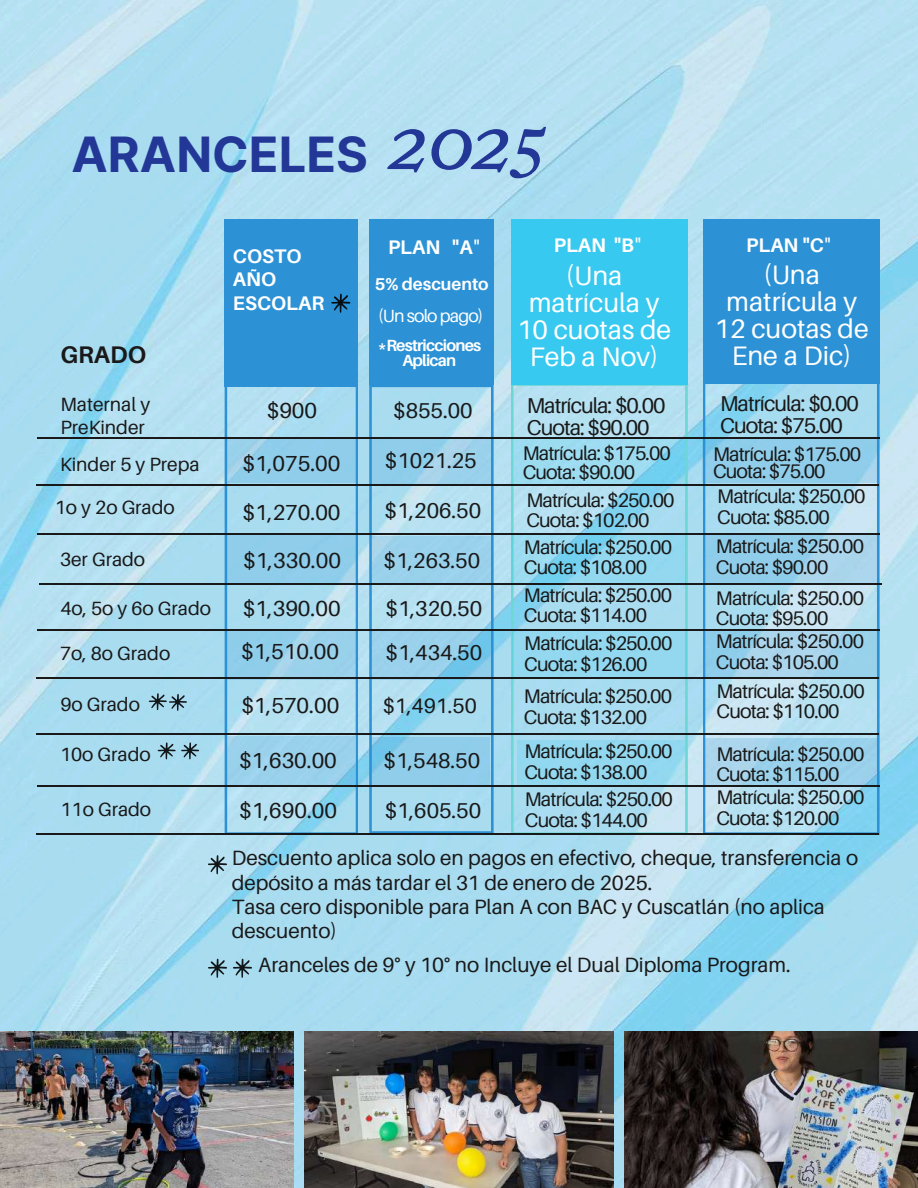
<style>
.page{position:relative;width:918px;height:1188px;background:#fff}
.page>*{position:absolute;margin:0;border:0;box-sizing:border-box;transform-origin:0 0}
.t1{font:700 48.75px "Inter";color:#233796}
.t2{font:26.7px/27px "Aileron";color:#fff;text-align:center}
.t3{font:700 24px "Aileron";color:#191919}
.t4{font:21.75px/47.7px "Aileron";color:#191919;text-align:justify}
.t5{font:21.45px/21.9px "Aileron";letter-spacing:-.045em;color:#191919}
.t6{font:21.45px/44px "Aileron";color:#191919}
.t7{font:20.85px "Aileron";color:#191919}
.t8{font:20.7px/24.8px "Aileron";color:#191919}
.t9{font:19.65px/20.5px "Aileron";letter-spacing:-.045em;color:#191919}
.t10{font:700 19.65px/23.7px "Aileron";color:#fff}
.t11{font:19.2px/22.5px "Aileron";color:#191919}
.t12{font:17.7px "Aileron";letter-spacing:-.045em;color:#fff}
.t13{font:700 17.1px "Aileron";color:#fff}
.t14{font:700 16.2px/14.7px "Aileron";letter-spacing:-.045em;color:#fff;text-align:center}
.s1{font-family:"Radley";font-weight:400;font-style:italic;font-size:91.8px}
.s2{font-weight:400}
</style>
<div class="page">
<img style="left:0;top:0;width:918px;height:1188px">
<img style="left:0;top:1032px;width:294px;height:156px">
<img style="left:305px;top:1032px;width:308px;height:156px">
<img style="left:624px;top:1032px;width:294px;height:156px">
<svg style="left:369px;top:385px;width:125px;height:449px;background:#a1d5eb"></svg>
<div style="left:371px;top:536px;width:121px;height:49px;background:linear-gradient(to right,#9cd2eb,#99d1ec)"></div>
<svg style="left:371px;top:439px;width:121px;height:45px;background:#95ceea"></svg>
<svg style="left:511px;top:385px;width:177px;height:449px;background:#a4d8ea"></svg>
<svg style="left:511px;top:535px;width:174px;height:48px;background:#8bd6ef"></svg>
<svg style="left:514px;top:439px;width:171px;height:45px;background:#95d9f0"></svg>
<svg style="left:703px;top:379px;width:177px;height:456px;background:#a9d8ec"></svg>
<svg style="left:705px;top:535px;width:174px;height:49px;background:#95cbe6"></svg>
<svg style="left:702px;top:439px;width:177px;height:44px;background:#8dcbe9"></svg>
<div style="left:369px;top:219px;width:125px;height:166px;background:#2c92d5"></div>
<div style="left:511px;top:219px;width:177px;height:166px;background:#37c9ef"></div>
<div style="left:703px;top:219px;width:176px;height:164px;background:#2c92d5"></div>
<svg style="left:372px;top:631px;width:120px;height:49px;background:#8cc9e6"></svg>
<div style="left:512px;top:630px;width:175px;height:46px;background:#93d8ef"></div>
<svg style="left:705px;top:631px;width:175px;height:48px;background:#9acce6"></svg>
<svg style="left:225px;top:387px;width:133px;height:447px;background:#a4d5ea"></svg>
<div style="left:228px;top:535px;width:128px;height:50px;background:#90cdea"></div>
<svg style="left:226px;top:439px;width:131px;height:44px;background:#8fcce9"></svg>
<div style="left:225px;top:219px;width:133px;height:168px;background:#2c92d5"></div>
<svg style="left:226px;top:632px;width:129px;height:48px;background:#92cbe6"></svg>
<hr style="left:37px;top:437px;width:842px;height:2px;background:#191919">
<hr style="left:36px;top:484px;width:842px;height:2px;background:#191919">
<hr style="left:37px;top:534px;width:842px;height:1px;background:#191919">
<hr style="left:39px;top:584px;width:843px;height:1px;background:#191919">
<hr style="left:37px;top:630px;width:842px;height:1px;background:#191919">
<hr style="left:36px;top:678px;width:842px;height:1px;background:#191919">
<svg style="left:369px;top:737px;width:121px;height:49px;background:#87c7e5"></svg>
<div style="left:517px;top:740px;width:168px;height:47px;background:#93d8ef"></div>
<div style="left:705px;top:738px;width:174px;height:49px;background:linear-gradient(to right,#add6ed,#8eccea)"></div>
<div style="left:226px;top:736px;width:129px;height:49px;background:#99d1ea"></div>
<hr style="left:37px;top:786px;width:843px;height:1px;background:#191919">
<hr style="left:36px;top:834px;width:843px;height:1px;background:#191919">
<hr style="left:37px;top:733px;width:842px;height:1px;background:#191919">
<svg style="left:208px;top:855px;width:19px;height:19px"></svg>
<svg style="left:149px;top:693px;width:38px;height:18px"></svg>
<svg style="left:158px;top:743px;width:41px;height:16px"></svg>
<svg style="left:331px;top:294px;width:19px;height:19px"></svg>
<svg style="left:208px;top:959px;width:19px;height:19px"></svg>
<svg style="left:233px;top:959px;width:19px;height:19px"></svg>
<h1 class="t1" style="left:72px;top:125px;width:477px">ARANCELES <span class="s1">2025</span></h1>
<p class="t3" style="left:60px;top:340px;width:87px">GRADO</p>
<p class="t10" style="left:233px;top:244px;width:93px">COSTO<br>AÑO<br>ESCOLAR</p>
<p class="t10" style="left:388px;top:235px;width:93px">PLAN "A<span class="s2">"</span></p>
<p class="t13" style="left:375px;top:273px;width:115px">5% descuento</p>
<p class="t12" style="left:378px;top:305px;width:107px">(Un solo pago)</p>
<p class="t14" style="left:377px;top:338px;width:105px">*Restricciones<br>Aplican</p>
<p class="t10" style="left:554px;top:232px;width:88px">PLAN "B<span class="s2">"</span></p>
<h2 class="t2" style="left:517px;top:262px;width:156px">(Una matrícula y<br>10 cuotas de<br>Feb a Nov)</h2>
<p class="t10" style="left:746px;top:232px;width:86px">PLAN "C<span class="s2">"</span></p>
<h2 class="t2" style="left:715px;top:261px;width:156px">(Una matrícula y<br>12 cuotas de<br>Ene a Dic)</h2>
<p class="t11" style="left:60px;top:393px;width:91px">Maternal y<br>PreKinder</p>
<p class="t11" style="left:60px;top:453px;width:141px">Kinder 5 y Prepa</p>
<p class="t11" style="left:55px;top:495px;width:121px">1o y 2o Grado</p>
<p class="t11" style="left:60px;top:547px;width:87px">3er Grado</p>
<p class="t11" style="left:60px;top:597px;width:152px">4o, 5o y 6o Grado</p>
<p class="t11" style="left:60px;top:642px;width:112px">7o, 8o Grado</p>
<p class="t11" style="left:60px;top:692px;width:81px">9o Grado</p>
<p class="t11" style="left:60px;top:742px;width:92px">10o Grado</p>
<p class="t11" style="left:61px;top:798px;width:92px">11o Grado</p>
<p class="t4" style="left:267px;top:386px;width:52px">$900</p>
<p class="t4" style="left:242px;top:440px;width:99px">$1,075.00</p>
<p class="t4" style="left:243px;top:488px;width:100px">$1,270.00 $1,330.00 $1,390.00</p>
<p class="t4" style="left:241px;top:627px;width:99px">$1,510.00</p>
<p class="t4" style="left:241px;top:681px;width:99px">$1,570.00</p>
<p class="t4" style="left:239px;top:736px;width:99px">$1,630.00</p>
<p class="t4" style="left:239px;top:786px;width:99px">$1,690.00</p>
<p class="t5" style="left:393px;top:399px;width:81px">$855.00</p>
<p class="t5" style="left:385px;top:449px;width:93px">$1021.25</p>
<p class="t5" style="left:385px;top:499px;width:98px">$1,206.50</p>
<p class="t5" style="left:384px;top:549px;width:98px">$1,263.50</p>
<p class="t6" style="left:386px;top:586px;width:98px">$1,320.50 $1,434.50</p>
<p class="t7" style="left:383px;top:693px;width:95px">$1,491.50</p>
<p class="t5" style="left:384px;top:749px;width:98px">$1,548.50</p>
<p class="t5" style="left:385px;top:799px;width:98px">$1,605.50</p>
<p class="t5" style="left:527px;top:394px;width:140px">Matrícula: $0.00<br>Cuota: $90.00</p>
<p class="t5" style="left:720px;top:392px;width:140px">Matrícula: $0.00<br>Cuota: $75.00</p>
<p class="t9" style="left:523px;top:443px;width:150px;line-height:19.2px">Matrícula: $175.00<br>Cuota: $90.00</p>
<p class="t9" style="left:713px;top:445px;width:150px;line-height:17.9px">Matrícula: $175.00<br>Cuota: $75.00</p>
<p class="t9" style="left:526px;top:489px;width:150px">Matrícula: $250.00<br>Cuota: $102.00</p>
<p class="t9" style="left:717px;top:486px;width:150px">Matrícula: $250.00<br>Cuota: $85.00</p>
<p class="t9" style="left:716px;top:536px;width:150px">Matrícula: $250.00<br>Cuota: $90.00</p>
<p class="t9" style="left:524px;top:536px;width:150px">Matrícula: $250.00<br>Cuota: $108.00</p>
<p class="t9" style="left:524px;top:584px;width:150px">Matrícula: $250.00<br>Cuota: $114.00</p>
<p class="t9" style="left:716px;top:587px;width:150px">Matrícula: $250.00<br>Cuota: $95.00</p>
<p class="t9" style="left:524px;top:633px;width:150px">Matrícula: $250.00<br>Cuota: $126.00</p>
<p class="t9" style="left:524px;top:686px;width:150px">Matrícula: $250.00<br>Cuota: $132.00</p>
<p class="t9" style="left:716px;top:631px;width:150px">Matrícula: $250.00<br>Cuota: $105.00</p>
<p class="t9" style="left:717px;top:680px;width:150px">Matrícula: $250.00<br>Cuota: $110.00</p>
<p class="t9" style="left:524px;top:740px;width:150px">Matrícula: $250.00<br>Cuota: $138.00</p>
<p class="t9" style="left:525px;top:789px;width:150px">Matrícula: $250.00<br>Cuota: $144.00</p>
<p class="t9" style="left:716px;top:787px;width:150px">Matrícula: $250.00<br>Cuota: $120.00</p>
<p class="t9" style="left:716px;top:743px;width:150px">Matrícula: $250.00<br>Cuota: $115.00</p>
<p class="t8" style="left:232px;top:845px;width:628px">Descuento aplica solo en pagos en efectivo, cheque, transferencia o depósito a más tardar el 31 de enero de 2025.</p>
<p class="t8" style="left:232px;top:894px;width:595px">Tasa cero disponible para Plan A con BAC y Cuscatlán (no aplica descuento)</p>
<p class="t8" style="left:258px;top:952px;width:534px">Aranceles de 9° y 10° no Incluye el Dual Diploma Program.</p>
</div>
